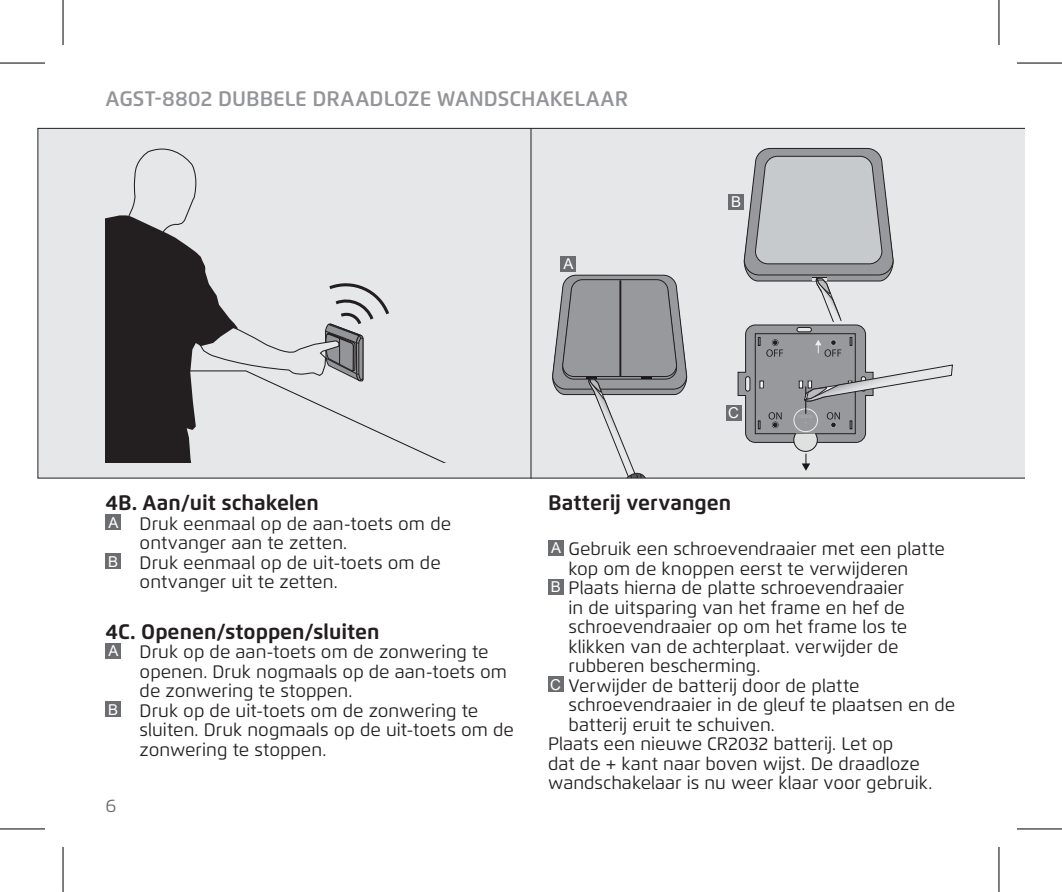
<style>
.page{position:relative;width:1062px;height:892px;background:#fff}
.page>*{position:absolute;margin:0;border:0;box-sizing:border-box;transform-origin:0 0}
.Kopje_titel_2{font:700 21px "Flexo";color:#231f20}
.t1{font:600 21px "Flexo";color:#939598}
.Kopje_titel{font:700 21px "Flexo";color:#231f20}
.Platte_tekst{font:18px/19.5px "Flexo";color:#231f20}
.t2{font:18px "Flexo";color:#6c6d70}
.Kopje_titel-2{font:15px "Arial";color:#fff}
</style>
<div class="page">
<div style="left:37px;top:128px;width:987px;height:350px;background:#e6e7e9"></div>
<div style="left:106px;top:514px;width:15px;height:15px;background:#6c6d70"></div>
<div style="left:106px;top:553px;width:15px;height:15px;background:#6c6d70"></div>
<div style="left:106px;top:642px;width:15px;height:16px;background:#6c6d70"></div>
<div style="left:106px;top:701px;width:15px;height:15px;background:#6c6d70"></div>
<div style="left:548px;top:540px;width:15px;height:15px;background:#6c6d70"></div>
<div style="left:548px;top:579px;width:15px;height:15px;background:#6c6d70"></div>
<div style="left:548px;top:676px;width:15px;height:15px;background:#6c6d70"></div>
<svg style="left:552px;top:274px;width:154px;height:203px;background:#babbbe"></svg>
<svg style="left:737px;top:148px;width:216px;height:322px;background:#c4c5c7"></svg>
<hr style="left:619px;top:280px;width:2px;height:96px;background:#231f20">
<hr style="left:530px;top:128px;width:1px;height:350px;background:#231f20">
<svg style="left:106px;top:144px;width:344px;height:318px;background:#bab9bb"></svg>
<div style="left:560px;top:256px;width:16px;height:15px;background:#6c6d70"></div>
<div style="left:728px;top:194px;width:15px;height:15px;background:#6c6d70"></div>
<div style="left:725px;top:405px;width:16px;height:15px;background:#6c6d70"></div>
<svg style="left:0;top:829px;width:45px;height:1px"></svg>
<svg style="left:1017px;top:829px;width:44px;height:1px"></svg>
<hr style="left:0;top:62px;width:45px;height:2px;background:#000">
<hr style="left:1016px;top:62px;width:45px;height:2px;background:#000">
<hr style="left:0;top:828px;width:45px;height:1px;background:#000">
<hr style="left:1016px;top:828px;width:45px;height:1px;background:#000">
<hr style="left:62px;top:0;width:2px;height:45px;background:#000">
<hr style="left:62px;top:846px;width:2px;height:45px;background:#000">
<hr style="left:998px;top:0;width:1px;height:45px;background:#000">
<hr style="left:998px;top:846px;width:1px;height:45px;background:#000">
<p class="t1" style="left:106px;top:85px;width:524px">AGST-8802 DUBBELE DRAADLOZE WANDSCHAKELAAR</p>
<p class="Kopje_titel-2" style="left:563px;top:254px;width:12px">A</p>
<p class="Kopje_titel-2" style="left:731px;top:191px;width:12px">B</p>
<p class="Kopje_titel-2" style="left:728px;top:402px;width:12px">C</p>
<p class="Kopje_titel_2" style="left:106px;top:490px;width:215px">4B. Aan/uit schakelen</p>
<p class="Kopje_titel-2" style="left:109px;top:512px;width:12px">A</p>
<p class="Platte_tekst" style="left:140px;top:513px;width:313px">Druk eenmaal op de aan-toets om de ontvanger aan te zetten.</p>
<p class="Kopje_titel-2" style="left:108px;top:551px;width:12px">B</p>
<p class="Platte_tekst" style="left:140px;top:552px;width:303px">Druk eenmaal op de uit-toets om de ontvanger uit te zetten.</p>
<p class="Kopje_titel_2" style="left:106px;top:618px;width:275px">4C. Openen/stoppen/sluiten</p>
<p class="Kopje_titel-2" style="left:109px;top:640px;width:12px">A</p>
<p class="Platte_tekst" style="left:140px;top:642px;width:369px">Druk op de aan-toets om de zonwering te openen. Druk nogmaals op de aan-toets om de zonwering te stoppen.</p>
<p class="Kopje_titel-2" style="left:108px;top:698px;width:12px">B</p>
<p class="Platte_tekst" style="left:140px;top:700px;width:376px">Druk op de uit-toets om de zonwering te sluiten. Druk nogmaals op de uit-toets om de zonwering te stoppen.</p>
<p class="t2" style="left:106px;top:794px;width:12px">6</p>
<p class="Kopje_titel" style="left:548px;top:490px;width:185px">Batterij vervangen</p>
<p class="Kopje_titel-2" style="left:551px;top:537px;width:12px">A</p>
<p class="Platte_tekst" style="left:568px;top:539px;width:378px">Gebruik een schroevendraaier met een platte kop om de knoppen eerst te verwijderen</p>
<p class="Kopje_titel-2" style="left:550px;top:576px;width:12px">B</p>
<p class="Platte_tekst" style="left:568px;top:578px;width:340px">Plaats hierna de platte schroevendraaier in de uitsparing van het frame en hef de schroevendraaier op om het frame los te klikken van de achterplaat. verwijder de rubberen bescherming.</p>
<p class="Kopje_titel-2" style="left:550px;top:674px;width:12px">C</p>
<p class="Platte_tekst" style="left:568px;top:675px;width:388px">Verwijder de batterij door de platte schroevendraaier in de gleuf te plaatsen en de batterij eruit te schuiven.</p>
<p class="Platte_tekst" style="left:548px;top:734px;width:386px">Plaats een nieuwe CR2032 batterij. Let op<br>dat de + kant naar boven wijst. De draadloze wandschakelaar is nu weer klaar voor gebruik.</p>
</div>
